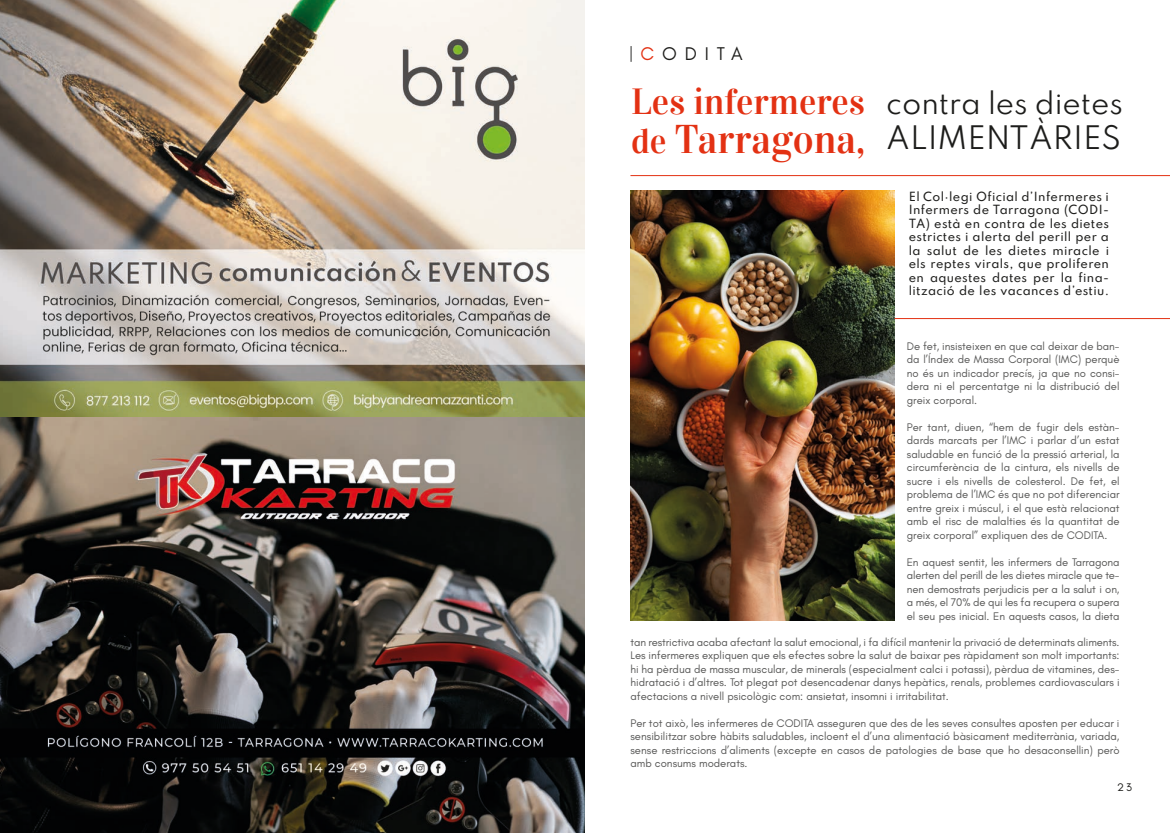
<style>
.page{position:relative;width:1170px;height:833px;background:#fff}
.page>*{position:absolute;margin:0;border:0;box-sizing:border-box;transform-origin:0 0}
.Título_Naranja{font:40px "Vidaloka";color:#e33113}
.Título_Naranja-2{font:36.25px "Vidaloka";color:#e33113}
.Título_Naranja-3{font:28.75px "Spartan";color:#1d1d1b}
.Título_Naranja-4{font:27.5px "Spartan";color:#1d1d1b}
.t1{font:18.75px "Glacial Indifference";letter-spacing:.42em;color:#1d1d1b}
.Estilo_de_párrafo_4{font:11.25px/13.5px "Glacial Indifference";color:#575756;text-align:justify}
.Estilo_de_párrafo_4-2{font:500 11.25px/13.5px "Spartan";letter-spacing:.03em;color:#1d1d1b;text-align:justify}
.t2{font:11.25px "Glacial Indifference";color:#1d1d1b}
.s1{color:#e33113}
.s2{font-size:35px}
</style>
<div class="page">
<img style="left:0;top:416px;width:585px;height:417px">
<img style="left:0;top:0;width:585px;height:416px">
<img style="left:630px;top:191px;width:264px;height:429px">
<svg style="left:630px;top:46px;width:1px;height:16px"></svg>
<hr style="left:630px;top:175px;width:539px;height:1px;background:#e33113">
<hr style="left:894px;top:318px;width:275px;height:1px;background:#e33113">
<p class="t1" style="left:640px;top:43px;width:104px"><span class="s1">C</span>ODITA</p>
<p class="Título_Naranja-2" style="left:631px;top:80px;width:235px">Les infermeres</p>
<p class="Título_Naranja" style="left:631px;top:115px;width:236px"><span class="s2">de</span> Tarragona,</p>
<p class="Título_Naranja-4" style="left:886px;top:82px;width:238px">contra les dietes</p>
<p class="Título_Naranja-3" style="left:886px;top:115px;width:236px">ALIMENTÀRIES</p>
<p class="Estilo_de_párrafo_4-2" style="left:908px;top:189px;width:202px">El Col·legi Oficial d’Infermeres i Infermers de Tarragona (CODI-TA) està en contra de les dietes estrictes i alerta del perill per a la salut de les dietes miracle i els reptes virals, que proliferen en aquestes dates per la fina&shy;lització de les vacances d’estiu.</p>
<p class="Estilo_de_párrafo_4" style="left:906px;top:339px;width:214px">De fet, insisteixen en que cal deixar de ban&shy;da l’Índex de Massa Corporal (IMC) perquè no és un indicador precís, ja que no consi&shy;dera ni el percentatge ni la distribució del greix corporal.</p>
<p class="Estilo_de_párrafo_4" style="left:906px;top:420px;width:214px">Per tant, diuen, “hem de fugir dels estàn&shy;dards marcats per l’IMC i parlar d’un estat saludable en funció de la pressió arterial, la circumferència de la cintura, els nivells de sucre i els nivells de colesterol. De fet, el problema de l’IMC és que no pot diferenciar entre greix i múscul, i el que està relacionat amb el risc de malalties és la quantitat de greix corporal” expliquen des de CODITA.</p>
<p class="Estilo_de_párrafo_4" style="left:906px;top:555px;width:214px">En aquest sentit, les infermers de Tarragona alerten del perill de les dietes miracle que te&shy;nen demostrats perjudicis per a la salut i on, a més, el 70% de qui les fa recupera o supera el seu pes inicial. En aquests casos, la dieta</p>
<p class="Estilo_de_párrafo_4" style="left:630px;top:635px;width:490px">tan restrictiva acaba afectant la salut emocional, i fa difícil mantenir la privació de determinats aliments.</p>
<p class="Estilo_de_párrafo_4" style="left:630px;top:649px;width:490px">Les infermeres expliquen que els efectes sobre la salut de baixar pes ràpidament son molt importants: hi ha pèrdua de massa muscular, de minerals (especialment calci i potassi), pèrdua de vitamines, des&shy;hidratació i d’altres. Tot plegat pot desencadenar danys hepàtics, renals, problemes cardiovasculars i afectacions a nivell psicològic com: ansietat, insomni i irritabilitat.</p>
<p class="Estilo_de_párrafo_4" style="left:630px;top:716px;width:490px">Per tot això, les infermeres de CODITA asseguren que des de les seves consultes aposten per educar i sensibilitzar sobre hàbits saludables, incloent el d’una alimentació bàsicament mediterrània, variada, sense restriccions d’aliments (excepte en casos de patologies de base que ho desaconsellin) però amb consums moderats.</p>
<p class="t2" style="left:1116px;top:781px;width:17px">23</p>
</div>
